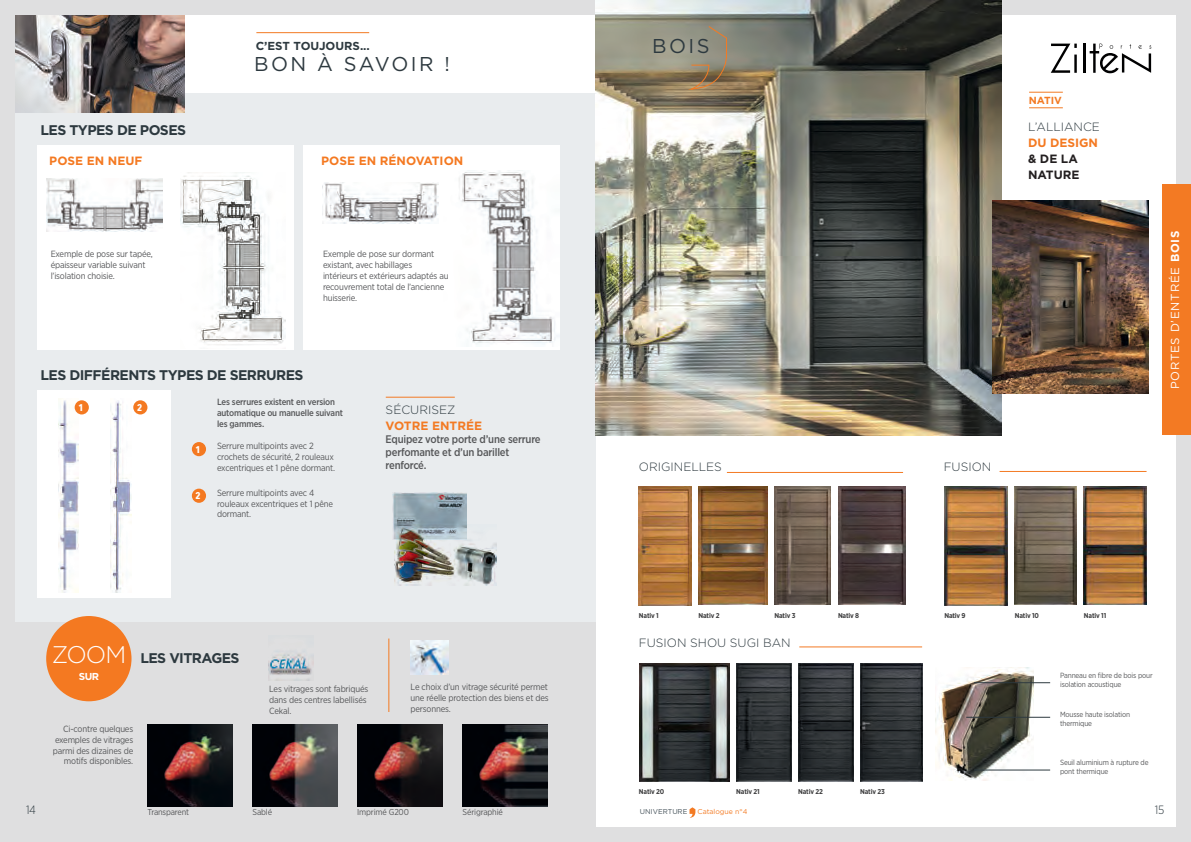
<style>
.page{position:relative;width:1191px;height:842px;background:#fff}
.page>*{position:absolute;margin:0;border:0;box-sizing:border-box;transform-origin:0 0}
.t1{font:300 24px "Gotham";color:#fff}
.t2{font:20px "Gotham";letter-spacing:.12em;color:#2d393f}
.t3{font:700 14px "Gotham";letter-spacing:-.04em;color:#2d393f}
.t4{font:300 12px "Gotham";color:#2d393f}
.t5{font:700 12px "Gotham";color:#f47921}
.t6{font:700 12px "Gotham";color:#f37a23}
.t7{font:700 12px/16px "Gotham";color:#231f20}
.t8{font:300 12px "Gotham Narrow";color:#2d393f}
.t9{font:11.6px "Gotham";letter-spacing:.06em;color:#fff}
.t10{font:700 11.6px "Gotham";color:#2d393f}
.t11{font:500 11px/13.2px "Gotham Narrow";letter-spacing:-.02em;color:#57585a}
.t12{font:700 10.3px "Gotham";color:#f37a23}
.t13{font:700 10.1px "Gotham";color:#fff}
.t14{font:700 9.8px "Avenir Next Condensed";color:#fff}
.t15{font:9px/10.8px "Gotham Narrow";letter-spacing:-.02em;color:#57585a}
.t16{font:500 9px/10.8px "Gotham Narrow";letter-spacing:-.02em;color:#57585a}
.t17{font:8.6px "Gotham Narrow";letter-spacing:-.02em;color:#57585a}
.t18{font:7.5px/9px "Gotham Narrow";letter-spacing:-.02em;color:#57585a}
.t19{font:700 7px "Gotham Narrow";letter-spacing:-.02em;color:#3e3e3f}
.t20{font:7px "Gotham";color:#f37a23}
.t21{font:7px "Gotham";color:#445159}
.s1{font-weight:700}
</style>
<div class="page">
<div style="left:14px;top:94px;width:582px;height:528px;background:#e9ecee"></div>
<div style="left:14px;top:622px;width:582px;height:220px;background:#dfdfe0"></div>
<div style="left:303px;top:145px;width:256px;height:205px;background:#fff"></div>
<hr style="left:388px;top:638px;width:1px;height:74px;background:#f47921">
<div style="left:46px;top:616px;width:85px;height:85px;background:#f47921;border-radius:50%"></div>
<img style="left:324px;top:183px;width:115px;height:41px">
<div style="left:37px;top:145px;width:256px;height:205px;background:#fff"></div>
<img style="left:47px;top:179px;width:116px;height:52px">
<img style="left:181px;top:172px;width:105px;height:173px">
<img style="left:459px;top:171px;width:100px;height:174px">
<div style="left:192px;top:442px;width:14px;height:14px;background:#f47921;border-radius:50%"></div>
<div style="left:192px;top:489px;width:14px;height:14px;background:#f47921;border-radius:50%"></div>
<img style="left:268px;top:651px;width:46px;height:29px">
<img style="left:147px;top:725px;width:85px;height:81px">
<img style="left:358px;top:725px;width:84px;height:81px">
<img style="left:462px;top:725px;width:85px;height:81px">
<img style="left:252px;top:725px;width:85px;height:81px">
<img style="left:411px;top:640px;width:37px;height:34px">
<img style="left:393px;top:492px;width:73px;height:47px">
<img style="left:394px;top:524px;width:103px;height:62px">
<img style="left:14px;top:14px;width:170px;height:99px">
<div style="left:37px;top:390px;width:134px;height:208px;background:#fff"></div>
<img style="left:59px;top:398px;width:19px;height:194px">
<img style="left:111px;top:400px;width:21px;height:192px">
<div style="left:133px;top:400px;width:14px;height:14px;background:#f47921;border-radius:50%"></div>
<div style="left:75px;top:400px;width:14px;height:14px;background:#f47921;border-radius:50%"></div>
<div style="left:0;top:0;width:1191px;height:14px;background:#dfdfe0"></div>
<div style="left:0;top:828px;width:1191px;height:14px;background:#dfdfe0"></div>
<div style="left:0;top:0;width:14px;height:842px;background:#dfdfe0"></div>
<div style="left:1176px;top:0;width:15px;height:842px;background:#dfdfe0"></div>
<div style="left:1162px;top:185px;width:29px;height:250px;background:#f37a23"></div>
<hr style="left:386px;top:397px;width:69px;height:1px;background:#f37a23">
<img style="left:595px;top:0;width:406px;height:435px">
<img style="left:992px;top:200px;width:156px;height:193px">
<svg style="left:690px;top:25px;width:37px;height:65px;background:#93866f"></svg>
<hr style="left:256px;top:32px;width:113px;height:1px;background:#f37a23">
<hr style="left:1029px;top:92px;width:33px;height:1px;background:#f37a23">
<hr style="left:1029px;top:107px;width:33px;height:1px;background:#f37a23">
<img style="left:774px;top:486px;width:57px;height:118px">
<img style="left:698px;top:487px;width:69px;height:117px">
<img style="left:639px;top:487px;width:52px;height:118px">
<img style="left:838px;top:487px;width:67px;height:117px">
<img style="left:944px;top:486px;width:63px;height:119px">
<img style="left:1014px;top:486px;width:62px;height:118px">
<img style="left:1083px;top:486px;width:63px;height:118px">
<img style="left:736px;top:663px;width:55px;height:118px">
<img style="left:798px;top:663px;width:55px;height:118px">
<img style="left:860px;top:663px;width:62px;height:118px">
<hr style="left:727px;top:472px;width:176px;height:1px;background:#f37a23">
<hr style="left:799px;top:646px;width:123px;height:1px;background:#f37a23">
<hr style="left:999px;top:471px;width:147px;height:1px;background:#f37a23">
<img style="left:935px;top:667px;width:98px;height:113px">
<hr style="left:966px;top:717px;width:84px;height:1px;background:#2d393f">
<hr style="left:974px;top:769px;width:76px;height:1px;background:#2d393f">
<hr style="left:974px;top:682px;width:76px;height:1px;background:#2d393f">
<img style="left:639px;top:663px;width:90px;height:118px">
<hr style="left:1082px;top:44px;width:3px;height:29px;background:#000001">
<svg style="left:1050px;top:44px;width:26px;height:29px"></svg>
<svg style="left:1089px;top:44px;width:62px;height:29px"></svg>
<svg style="left:689px;top:807px;width:6px;height:11px"></svg>
<p class="t10" style="left:256px;top:38px;width:116px">C’EST TOUJOURS...</p>
<h3 class="t3" style="left:40px;top:120px;width:147px">LES TYPES DE POSES</h3>
<h2 class="t2" style="left:254px;top:51px;width:197px">BON À SAVOIR !</h2>
<h3 class="t5" style="left:49px;top:153px;width:95px">POSE EN NEUF</h3>
<h3 class="t5" style="left:321px;top:153px;width:144px">POSE EN RÉNOVATION</h3>
<p class="t15" style="left:51px;top:249px;width:104px">Exemple de pose sur tapée, épaisseur variable suivant l’isolation choisie.</p>
<p class="t15" style="left:323px;top:249px;width:127px">Exemple de pose sur dormant existant, avec habillages intérieurs et extérieurs adaptés au recouvrement total de l’ancienne huisserie.</p>
<h3 class="t3" style="left:40px;top:366px;width:264px">LES DIFFÉRENTS TYPES DE SERRURES</h3>
<p class="t14" style="left:78px;top:401px;width:7px">1</p>
<p class="t14" style="left:137px;top:401px;width:7px">2</p>
<p class="t14" style="left:196px;top:443px;width:7px">1</p>
<p class="t14" style="left:196px;top:489px;width:7px">2</p>
<p class="t16" style="left:217px;top:397px;width:127px">Les serrures existent en version automatique ou manuelle suivant les gammes.</p>
<p class="t15" style="left:217px;top:440px;width:119px">Serrure multipoints avec 2 crochets de sécurité, 2 rouleaux excentriques et 1 pêne dormant.</p>
<p class="t15" style="left:217px;top:487px;width:117px">Serrure multipoints avec 4 rouleaux excentriques et 1 pêne dormant.</p>
<h3 class="t4" style="left:386px;top:402px;width:71px">SÉCURISEZ</h3>
<h3 class="t6" style="left:386px;top:418px;width:98px">VOTRE ENTRÉE</h3>
<p class="t11" style="left:386px;top:432px;width:156px">Equipez votre porte d’une serrure perfomante et d’un barillet renforcé.</p>
<h1 class="t1" style="left:52px;top:639px;width:76px">ZOOM</h1>
<p class="t13" style="left:79px;top:670px;width:22px">SUR</p>
<h3 class="t3" style="left:140px;top:649px;width:101px">LES VITRAGES</h3>
<p class="t15" style="left:53px;top:723px;width:82px;text-align:right">Ci-contre quelques exemples de vitrages parmi des dizaines de motifs disponibles.</p>
<p class="t15" style="left:269px;top:684px;width:101px">Les vitrages sont fabriqués dans des centres labellisés<br>Cekal.</p>
<p class="t15" style="left:410px;top:682px;width:140px;text-align:justify">Le choix d’un vitrage sécurité permet une réelle protection des biens et des personnes.</p>
<h2 class="t2" style="left:652px;top:33px;width:59px">BOIS</h2>
<h3 class="t4" style="left:639px;top:459px;width:84px">ORIGINELLES</h3>
<p class="t12" style="left:1028px;top:94px;width:35px">NATIV</p>
<h3 class="t4" style="left:1028px;top:120px;width:73px">L’ALLIANCE</h3>
<h3 class="t5" style="left:1028px;top:135px;width:72px">DU DESIGN</h3>
<h3 class="t7" style="left:1028px;top:151px;width:53px">&amp; DE LA<br>NATURE</h3>
<h3 class="t4" style="left:943px;top:459px;width:49px">FUSION</h3>
<p class="t9" style="left:1167px;top:389px;width:160px;rotate:-90deg">PORTES D’ENTRÉE <span class="s1">BOIS</span></p>
<p class="t19" style="left:639px;top:611px;width:21px">Nativ 1</p>
<p class="t19" style="left:698px;top:611px;width:23px">Nativ 2</p>
<p class="t19" style="left:774px;top:611px;width:22px">Nativ 3</p>
<p class="t19" style="left:838px;top:611px;width:23px">Nativ 8</p>
<p class="t19" style="left:944px;top:611px;width:23px">Nativ 9</p>
<p class="t19" style="left:1014px;top:611px;width:26px">Nativ 10</p>
<p class="t19" style="left:1084px;top:611px;width:24px">Nativ 11</p>
<h3 class="t4" style="left:639px;top:635px;width:153px">FUSION SHOU SUGI BAN</h3>
<p class="t19" style="left:639px;top:787px;width:27px">Nativ 20</p>
<p class="t19" style="left:736px;top:787px;width:25px">Nativ 21</p>
<p class="t19" style="left:798px;top:787px;width:26px">Nativ 22</p>
<p class="t19" style="left:860px;top:787px;width:26px">Nativ 23</p>
<p class="t18" style="left:1060px;top:670px;width:94px">Panneau en fibre de bois pour isolation acoustique</p>
<p class="t18" style="left:1060px;top:710px;width:72px">Mousse haute isolation thermique</p>
<p class="t18" style="left:1060px;top:757px;width:90px">Seuil aluminium à rupture de pont thermique</p>
<h3 class="t8" style="left:26px;top:803px;width:11px">14</h3>
<h3 class="t8" style="left:1155px;top:803px;width:11px">15</h3>
<p class="t17" style="left:147px;top:806px;width:43px">Transparent</p>
<p class="t17" style="left:252px;top:806px;width:21px">Sablé</p>
<p class="t17" style="left:357px;top:806px;width:53px">Imprimé G200</p>
<p class="t17" style="left:462px;top:806px;width:42px">Sérigraphié</p>
<p class="t21" style="left:640px;top:807px;width:49px">UNIVERTURE</p>
<p class="t20" style="left:697px;top:807px;width:51px">Catalogue n°4</p>
</div>
